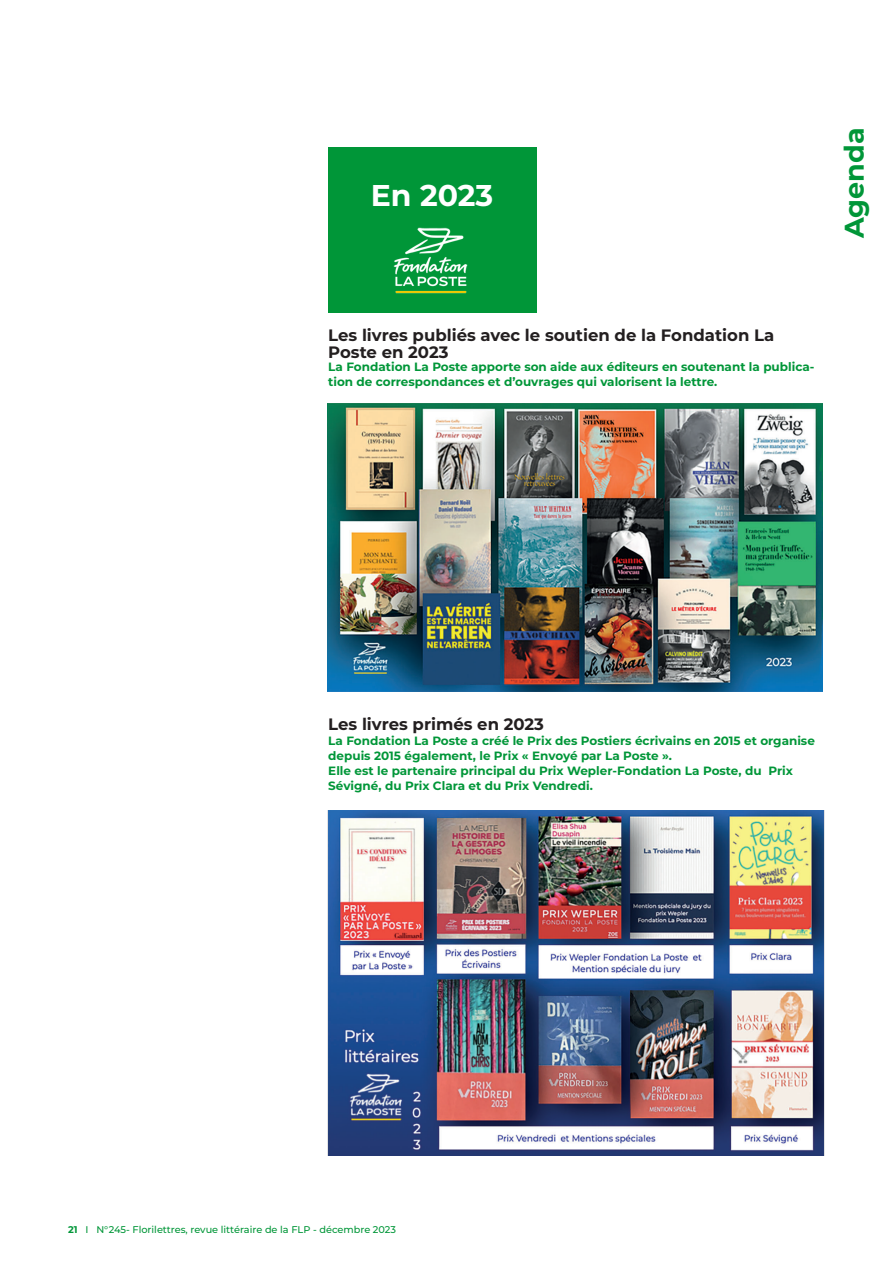
<style>
.page{position:relative;width:893px;height:1263px;background:#fff}
.page>*{position:absolute;margin:0;border:0;box-sizing:border-box;transform-origin:0 0}
.TITRE2_agenda{font:700 30px "Montserrat";color:#fff}
.PAGE_EN_COURS_rubriq{font:700 27px "Montserrat";color:#009638}
.EXTRAITS_CHOISIS_tex{font:700 16.5px/16.5px "Montserrat";color:#231f20}
.EXTRAITS_CHOISIS_tex-2{font:700 12px/15px "Montserrat";color:#009638}
.t1{font:500 9.75px "Montserrat";color:#009638}
.s1{font-weight:700}
</style>
<div class="page">
<div style="left:328px;top:147px;width:208px;height:165px;background:#009638"></div>
<img style="left:327px;top:404px;width:496px;height:287px">
<img style="left:329px;top:811px;width:494px;height:344px">
<img style="left:393px;top:227px;width:75px;height:67px">
<p class="TITRE2_agenda" style="left:371px;top:173px;width:124px">En 2023</p>
<p class="PAGE_EN_COURS_rubriq" style="left:835px;top:238px;width:112px;rotate:-90deg">Agenda</p>
<p class="EXTRAITS_CHOISIS_tex" style="left:328px;top:326px;width:448px">Les livres publiés avec le soutien de la Fondation La<br>Poste en 2023</p>
<p class="EXTRAITS_CHOISIS_tex-2" style="left:328px;top:359px;width:488px">La Fondation La Poste apporte son aide aux éditeurs en soutenant la publica&shy;tion de correspondances et d’ouvrages qui valorisent la lettre.</p>
<p class="EXTRAITS_CHOISIS_tex" style="left:328px;top:715px;width:217px">Les livres primés en 2023</p>
<p class="EXTRAITS_CHOISIS_tex-2" style="left:328px;top:733px;width:488px">La Fondation La Poste a créé le Prix des Postiers écrivains en 2015 et organise depuis 2015 également, le Prix « Envoyé par La Poste ».<br>Elle est le partenaire principal du Prix Wepler-Fondation La Poste, du Prix Sévigné, du Prix Clara et du Prix Vendredi.</p>
<p class="t1" style="left:68px;top:1223px;width:330px"><span class="s1">21</span> I N°245- Florilettres, revue littéraire de la FLP - décembre 2023</p>
</div>
